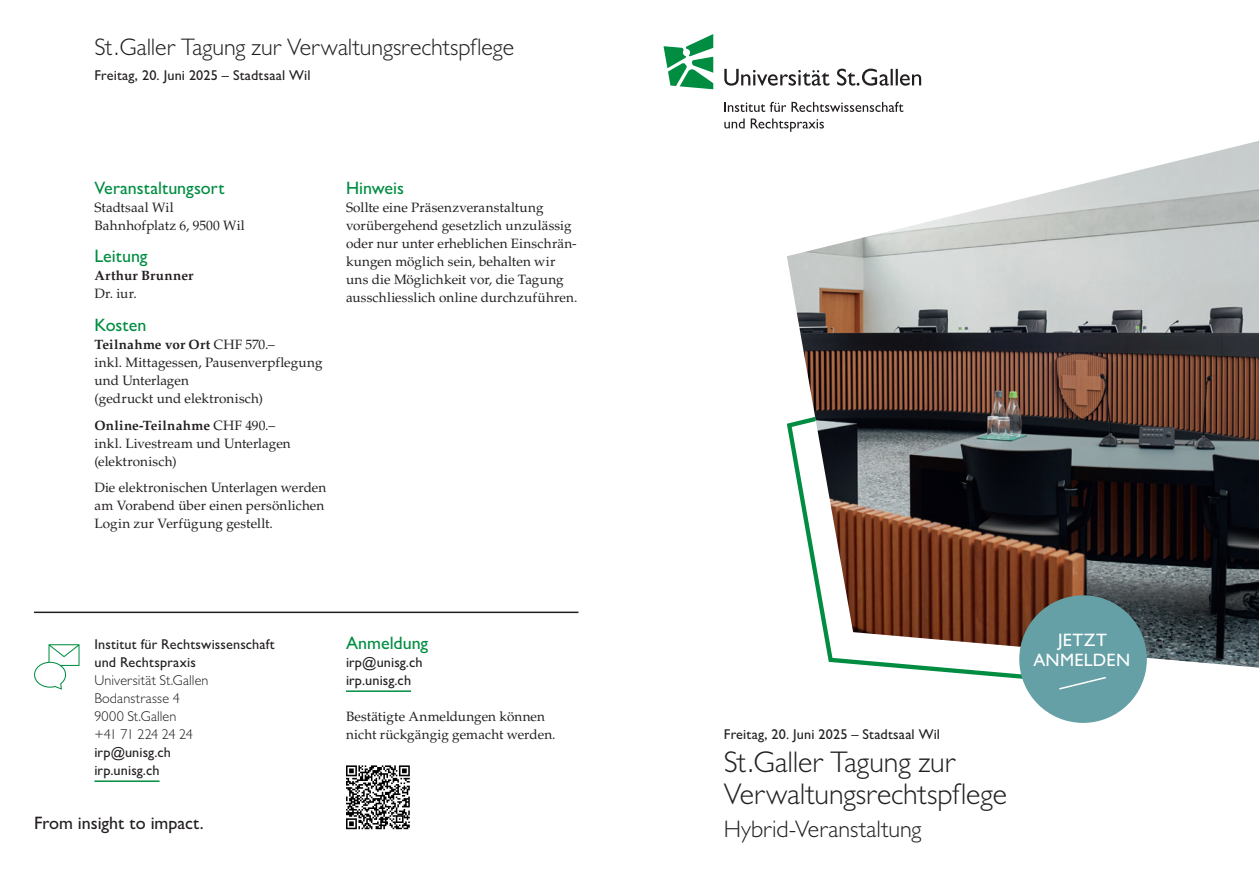
<style>
.page{position:relative;width:1259px;height:893px;background:#fff}
.page>*{position:absolute;margin:0;border:0;box-sizing:border-box;transform-origin:0 0}
.t1{font:300 30px/32.2px "Gill Sans MT Pro";letter-spacing:-.005em;color:#231f20}
.t2{font:300 24px "Gill Sans MT Pro";letter-spacing:-.005em;color:#231f20}
.t3{font:500 18px "Gill Sans MT Pro";color:#008d42}
.t4{font:500 18px "Gill Sans MT Pro";color:#231f20}
.t5{font:500 18px/20.1px "Gill Sans MT Pro";letter-spacing:.01em;color:#fff;text-align:center}
.t6{font:500 14.25px/18px "Gill Sans MT Pro";letter-spacing:.01em;color:#231f20}
.t7{font:300 14.25px/18px "Gill Sans MT Pro";letter-spacing:.01em;color:#231f20}
.t8{font:13.5px/18px "Palatino LT Std";letter-spacing:.005em;color:#231f20}
.t9{font:700 13.5px "Palatino LT Std";letter-spacing:.025em;color:#231f20}
.s1{font-weight:700}
</style>
<div class="page">
<svg style="left:724px;top:102px;width:179px;height:10px"></svg>
<svg style="left:724px;top:118px;width:20px;height:11px"></svg>
<svg style="left:750px;top:118px;width:74px;height:14px"></svg>
<svg style="left:724px;top:69px;width:197px;height:17px"></svg>
<svg style="left:663px;top:34px;width:50px;height:55px"></svg>
<svg style="left:899px;top:668px;width:124px;height:13px"></svg>
<img style="left:787px;top:141px;width:472px;height:527px">
<div style="left:1019px;top:595px;width:127px;height:128px;background:#65a0a6;border-radius:50%"></div>
<svg style="left:1059px;top:676px;width:47px;height:14px"></svg>
<hr style="left:34px;top:612px;width:544px;height:1px;background:#231f20">
<svg style="left:34px;top:644px;width:46px;height:46px"></svg>
<hr style="left:94px;top:780px;width:65px;height:2px;background:#008d42">
<hr style="left:346px;top:690px;width:65px;height:2px;background:#008d42">
<svg style="left:346px;top:765px;width:64px;height:64px"></svg>
<h2 class="t2" style="left:94px;top:33px;width:421px">St.Galler Tagung zur Verwaltungsrechtspflege</h2>
<p class="t6" style="left:94px;top:66px;width:217px">Freitag, 20. Juni 2025 – Stadtsaal Wil</p>
<h3 class="t3" style="left:94px;top:177px;width:132px">Veranstaltungsort</h3>
<p class="t8" style="left:94px;top:198px;width:152px">Stadtsaal Wil<br>Bahnhofplatz 6, 9500 Wil</p>
<h3 class="t3" style="left:94px;top:246px;width:55px">Leitung</h3>
<p class="t9" style="left:94px;top:268px;width:101px">Arthur Brunner</p>
<p class="t8" style="left:94px;top:285px;width:44px">Dr. iur.</p>
<h3 class="t3" style="left:94px;top:315px;width:54px">Kosten</h3>
<p class="t8" style="left:94px;top:336px;width:230px"><span class="s1">Teilnahme vor Ort</span> CHF 570.–<br>inkl. Mittagessen, Pausenverpflegung und Unterlagen<br>(gedruckt und elektronisch)</p>
<p class="t8" style="left:94px;top:416px;width:198px"><span class="s1">Online-Teilnahme</span> CHF 490.– inkl. Livestream und Unterlagen (elektronisch)</p>
<p class="t8" style="left:94px;top:479px;width:233px">Die elektronischen Unterlagen werden am Vorabend über einen persönlichen<br>Login zur Verfügung gestellt.</p>
<h3 class="t3" style="left:346px;top:177px;width:60px">Hinweis</h3>
<p class="t8" style="left:346px;top:198px;width:233px">Sollte eine Präsenzveranstaltung vorübergehend gesetzlich unzulässig oder nur unter erheblichen Einschrän&shy;kungen möglich sein, behalten wir uns die Möglichkeit vor, die Tagung ausschliesslich online durchzuführen.</p>
<p class="t6" style="left:94px;top:635px;width:182px">Institut für Rechtswissenschaft und Rechtspraxis</p>
<p class="t7" style="left:94px;top:671px;width:116px">Universität St.Gallen<br>Bodanstrasse 4<br>9000 St.Gallen<br>+41 71 224 24 24</p>
<p class="t6" style="left:94px;top:743px;width:78px">irp@unisg.ch irp.unisg.ch</p>
<h3 class="t4" style="left:34px;top:813px;width:171px">From insight to impact.</h3>
<h3 class="t3" style="left:346px;top:633px;width:84px">Anmeldung</h3>
<p class="t6" style="left:346px;top:653px;width:78px">irp@unisg.ch irp.unisg.ch</p>
<p class="t8" style="left:346px;top:708px;width:211px">Bestätigte Anmeldungen können nicht rückgängig gemacht werden.</p>
<p class="t6" style="left:724px;top:725px;width:217px">Freitag, 20. Juni 2025 – Stadtsaal Wil</p>
<h1 class="t1" style="left:724px;top:745px;width:284px">St.Galler Tagung zur<br>Verwaltungsrechtspflege</h1>
<h2 class="t2" style="left:724px;top:814px;width:199px">Hybrid-Veranstaltung</h2>
<h3 class="t5" style="left:1033px;top:630px;width:98px">JETZT<br>ANMELDEN</h3>
</div>
